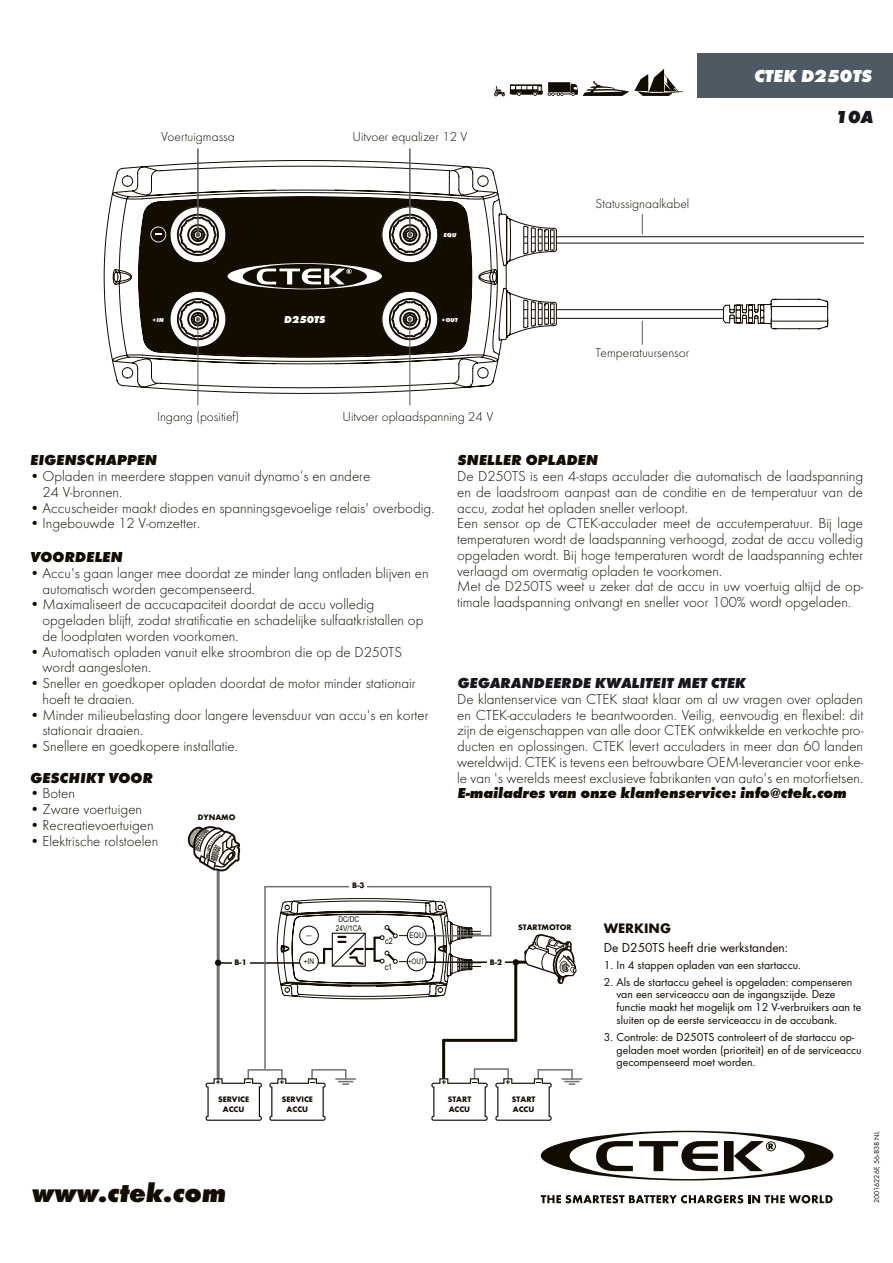
<style>
.page{position:relative;width:893px;height:1263px;background:#fff}
.page>*{position:absolute;margin:0;border:0;box-sizing:border-box;transform-origin:0 0}
.t1{font:italic 700 expanded 27px "Futura";color:#130d00}
.t2{font:italic 700 expanded 18px "Futura";color:#fff}
.t3{font:italic 700 expanded 18px "Futura";color:#16181d}
.t4{font:300 15px/15.8px "Futura";color:#130d00}
.t5{font:italic 700 expanded 15px "Futura";color:#130d00}
.t6{font:italic 700 expanded 15px "Futura";color:#16181d}
.t7{font:700 14.25px "Futura";color:#130d00}
.t8{font:300 13.5px "Futura";color:#130d00}
.t9{font:13.5px "Futura Boo";color:#130d00}
.t10{font:12px/12.8px "Futura Boo";color:#130d00}
.t11{font:italic 700 expanded 10.5px "Futura";color:#fff}
.t12{font:8.7px "Arial Narrow";color:#130d00}
.t13{font:700 8.25px/9.4px "Futura";color:#130d00;text-align:center}
.t14{font:7.95px/8.2px "Arial Narrow";color:#130d00;text-align:center}
.t15{font:7.5px "Futura Boo";color:#130d00}
.t16{font:7.5px "Arial Narrow";color:#130d00}
.t17{font:italic 700 expanded 6px "Futura";color:#fff}
</style>
<div class="page">
<svg style="left:103px;top:159px;width:760px;height:235px"></svg>
<svg style="left:523px;top:223px;width:32px;height:32px"></svg>
<svg style="left:523px;top:297px;width:32px;height:32px"></svg>
<hr style="left:771px;top:321px;width:57px;height:1px;background:#130d00">
<hr style="left:771px;top:306px;width:56px;height:1px;background:#130d00">
<svg style="left:137px;top:195px;width:336px;height:163px;fill:#130d00"></svg>
<svg style="left:541px;top:1131px;width:292px;height:49px"></svg>
<svg style="left:541px;top:1195px;width:292px;height:8px"></svg>
<div style="left:697px;top:53px;width:196px;height:45px;background:#4d5a63"></div>
<hr style="left:198px;top:149px;width:1px;height:86px;background:#595856">
<hr style="left:409px;top:149px;width:1px;height:86px;background:#595856">
<hr style="left:409px;top:319px;width:1px;height:86px;background:#595856">
<hr style="left:198px;top:319px;width:1px;height:86px;background:#595856">
<svg style="left:150px;top:206px;width:289px;height:146px;background:#403b31"></svg>
<hr style="left:442px;top:1040px;width:3px;height:37px;background:#130d00">
<hr style="left:219px;top:962px;width:105px;height:2px;background:#130d00">
<hr style="left:217px;top:864px;width:3px;height:214px;background:#6f7072">
<hr style="left:264px;top:887px;width:2px;height:182px;background:#6f7072">
<hr style="left:265px;top:886px;width:226px;height:1px;background:#6f7072">
<svg style="left:206px;top:1070px;width:56px;height:51px"></svg>
<svg style="left:188px;top:826px;width:52px;height:45px"></svg>
<svg style="left:269px;top:1070px;width:57px;height:51px"></svg>
<hr style="left:248px;top:1069px;width:34px;height:2px;background:#6f7072">
<hr style="left:312px;top:1069px;width:34px;height:1px;background:#6f7072">
<hr style="left:336px;top:1078px;width:20px;height:2px;background:#6f7072">
<svg style="left:339px;top:1070px;width:14px;height:15px"></svg>
<hr style="left:474px;top:1068px;width:34px;height:2px;background:#6f7072">
<hr style="left:538px;top:1069px;width:34px;height:1px;background:#6f7072">
<hr style="left:562px;top:1078px;width:20px;height:2px;background:#6f7072">
<svg style="left:565px;top:1070px;width:14px;height:15px"></svg>
<svg style="left:431px;top:1069px;width:57px;height:52px"></svg>
<svg style="left:495px;top:1069px;width:57px;height:52px"></svg>
<hr style="left:490px;top:887px;width:1px;height:49px;background:#6f7072">
<hr style="left:412px;top:961px;width:104px;height:2px;background:#130d00">
<div style="left:215px;top:959px;width:6px;height:7px;background:#130d00;border-radius:50%"></div>
<hr style="left:418px;top:935px;width:73px;height:1px;background:#6f7072">
<div style="left:232px;top:959px;width:17px;height:10px;background:#fff"></div>
<div style="left:487px;top:958px;width:17px;height:10px;background:#fff"></div>
<div style="left:350px;top:882px;width:17px;height:10px;background:#fff"></div>
<hr style="left:514px;top:962px;width:3px;height:78px;background:#130d00">
<hr style="left:444px;top:1039px;width:72px;height:3px;background:#130d00">
<svg style="left:513px;top:934px;width:64px;height:50px"></svg>
<svg style="left:277px;top:898px;width:204px;height:101px"></svg>
<svg style="left:494px;top:69px;width:189px;height:27px"></svg>
<svg style="left:642px;top:214px;width:1px;height:20px"></svg>
<svg style="left:642px;top:321px;width:1px;height:24px"></svg>
<p class="t8" style="left:161px;top:129px;width:75px">Voertuigmassa</p>
<p class="t8" style="left:353px;top:129px;width:116px">Uitvoer equalizer 12 V</p>
<p class="t17" style="left:444px;top:231px;width:14px">EQU</p>
<p class="t11" style="left:284px;top:313px;width:43px">D250TS</p>
<p class="t17" style="left:152px;top:316px;width:13px">+IN</p>
<p class="t17" style="left:441px;top:316px;width:18px">+OUT</p>
<p class="t8" style="left:157px;top:409px;width:84px">Ingang (positief)</p>
<p class="t8" style="left:343px;top:409px;width:152px">Uitvoer oplaadspanning 24 V</p>
<p class="t8" style="left:595px;top:196px;width:95px">Statussignaalkabel</p>
<p class="t8" style="left:596px;top:345px;width:95px">Temperatuursensor</p>
<p class="t2" style="left:754px;top:65px;width:119px">CTEK D250TS</p>
<p class="t3" style="left:835px;top:106px;width:40px">10A</p>
<p class="t5" style="left:30px;top:451px;width:128px">EIGENSCHAPPEN</p>
<p class="t4" style="left:43px;top:468px;width:329px;text-indent:-13px">• Opladen in meerdere stappen vanuit dynamo’s en andere<br>24 V-bronnen.</p>
<p class="t4" style="left:30px;top:500px;width:406px">• Accuscheider maakt diodes en spanningsgevoelige relais' overbodig.</p>
<p class="t4" style="left:30px;top:515px;width:172px">• Ingebouwde 12 V-omzetter.</p>
<p class="t5" style="left:30px;top:548px;width:93px">VOORDELEN</p>
<p class="t4" style="left:43px;top:565px;width:388px;text-indent:-13px">• Accu's gaan langer mee doordat ze minder lang ontladen blijven en automatisch worden gecompenseerd.</p>
<p class="t4" style="left:43px;top:596px;width:382px;text-indent:-13px">• Maximaliseert de accucapaciteit doordat de accu volledig opgeladen blijft, zodat stratificatie en schadelijke sulfaatkristallen op de loodplaten worden voorkomen.</p>
<p class="t4" style="left:43px;top:644px;width:361px;text-indent:-13px">• Automatisch opladen vanuit elke stroombron die op de D250TS wordt aangesloten.</p>
<p class="t4" style="left:43px;top:675px;width:375px;text-indent:-13px">• Sneller en goedkoper opladen doordat de motor minder stationair hoeft te draaien.</p>
<p class="t4" style="left:43px;top:707px;width:388px;text-indent:-13px">• Minder milieubelasting door langere levensduur van accu's en korter stationair draaien.</p>
<p class="t4" style="left:30px;top:738px;width:209px">• Snellere en goedkopere installatie.</p>
<p class="t5" style="left:30px;top:768px;width:123px">GESCHIKT VOOR</p>
<p class="t4" style="left:30px;top:785px;width:47px">• Boten</p>
<p class="t4" style="left:30px;top:801px;width:114px">• Zware voertuigen</p>
<p class="t4" style="left:30px;top:817px;width:126px">• Recreatievoertuigen</p>
<p class="t4" style="left:30px;top:833px;width:130px">• Elektrische rolstoelen</p>
<p class="t13" style="left:198px;top:812px;width:39px">DYNAMO</p>
<p class="t13" style="left:352px;top:880px;width:14px">B-3</p>
<p class="t5" style="left:457px;top:451px;width:141px">SNELLER OPLADEN</p>
<p class="t4" style="left:457px;top:468px;width:408px">De D250TS is een 4-staps acculader die automatisch de laadspanning en de laadstroom aanpast aan de conditie en de temperatuur van de accu, zodat het opladen sneller verloopt.<br>Een sensor op de CTEK-acculader meet de accutemperatuur. Bij lage temperaturen wordt de laadspanning verhoogd, zodat de accu volledig opgeladen wordt. Bij hoge temperaturen wordt de laadspanning echter verlaagd om overmatig opladen te voorkomen.<br>Met de D250TS weet u zeker dat de accu in uw voertuig altijd de op&shy;timale laadspanning ontvangt en sneller voor 100% wordt opgeladen.</p>
<p class="t6" style="left:457px;top:674px;width:290px">GEGARANDEERDE KWALITEIT MET CTEK</p>
<p class="t4" style="left:457px;top:691px;width:408px;text-align:justify">De klantenservice van CTEK staat klaar om al uw vragen over opladen en CTEK-acculaders te beantwoorden. Veilig, eenvoudig en flexibel: dit zijn de eigenschappen van alle door CTEK ontwikkelde en verkochte pro&shy;ducten en oplossingen. CTEK levert acculaders in meer dan 60 landen wereldwijd. CTEK is tevens een betrouwbare OEM-leverancier voor enke&shy;le van 's werelds meest exclusieve fabrikanten van auto's en motorfietsen.</p>
<p class="t5" style="left:457px;top:784px;width:391px">E-mailadres van onze klantenservice: info@ctek.com</p>
<p class="t14" style="left:336px;top:915px;width:28px">DC/DC<br>24V/1CA</p>
<p class="t14" style="left:410px;top:931px;width:16px">EQU</p>
<p class="t16" style="left:408px;top:956px;width:18px">+OUT</p>
<p class="t14" style="left:306px;top:931px;width:8px">―</p>
<p class="t14" style="left:304px;top:957px;width:12px">+IN</p>
<p class="t12" style="left:385px;top:935px;width:9px">c2</p>
<p class="t12" style="left:385px;top:960px;width:9px">c1</p>
<p class="t13" style="left:235px;top:958px;width:14px">B-1</p>
<p class="t13" style="left:490px;top:957px;width:14px">B-2</p>
<p class="t13" style="left:518px;top:922px;width:55px">STARTMOTOR</p>
<p class="t13" style="left:218px;top:1094px;width:33px">SERVICE<br>ACCU</p>
<p class="t13" style="left:282px;top:1094px;width:33px">SERVICE<br>ACCU</p>
<p class="t13" style="left:448px;top:1094px;width:25px;text-align:left">START<br>ACCU</p>
<p class="t13" style="left:512px;top:1094px;width:25px;text-align:left">START<br>ACCU</p>
<h1 class="t1" style="left:31px;top:1177px;width:196px">www.ctek.com</h1>
<p class="t7" style="left:604px;top:920px;width:69px">WERKING</p>
<p class="t9" style="left:604px;top:939px;width:186px">De D250TS heeft drie werkstanden:</p>
<p class="t10" style="left:604px;top:958px;width:199px">1. In 4 stappen opladen van een startaccu.</p>
<p class="t10" style="left:617px;top:975px;width:246px;text-indent:-13px">2. Als de startaccu geheel is opgeladen: compenseren van een serviceaccu aan de ingangszijde. Deze functie maakt het mogelijk om 12 V-verbruikers aan te sluiten op de eerste serviceaccu in de accubank.</p>
<p class="t10" style="left:617px;top:1030px;width:247px;text-indent:-13px">3. Controle: de D250TS controleert of de startaccu op&shy;geladen moet worden (prioriteit) en of de serviceaccu gecompenseerd moet worden.</p>
<p class="t15" style="left:872px;top:1203px;width:73px;rotate:-90deg">20016226F, 56-838 NL</p>
</div>
